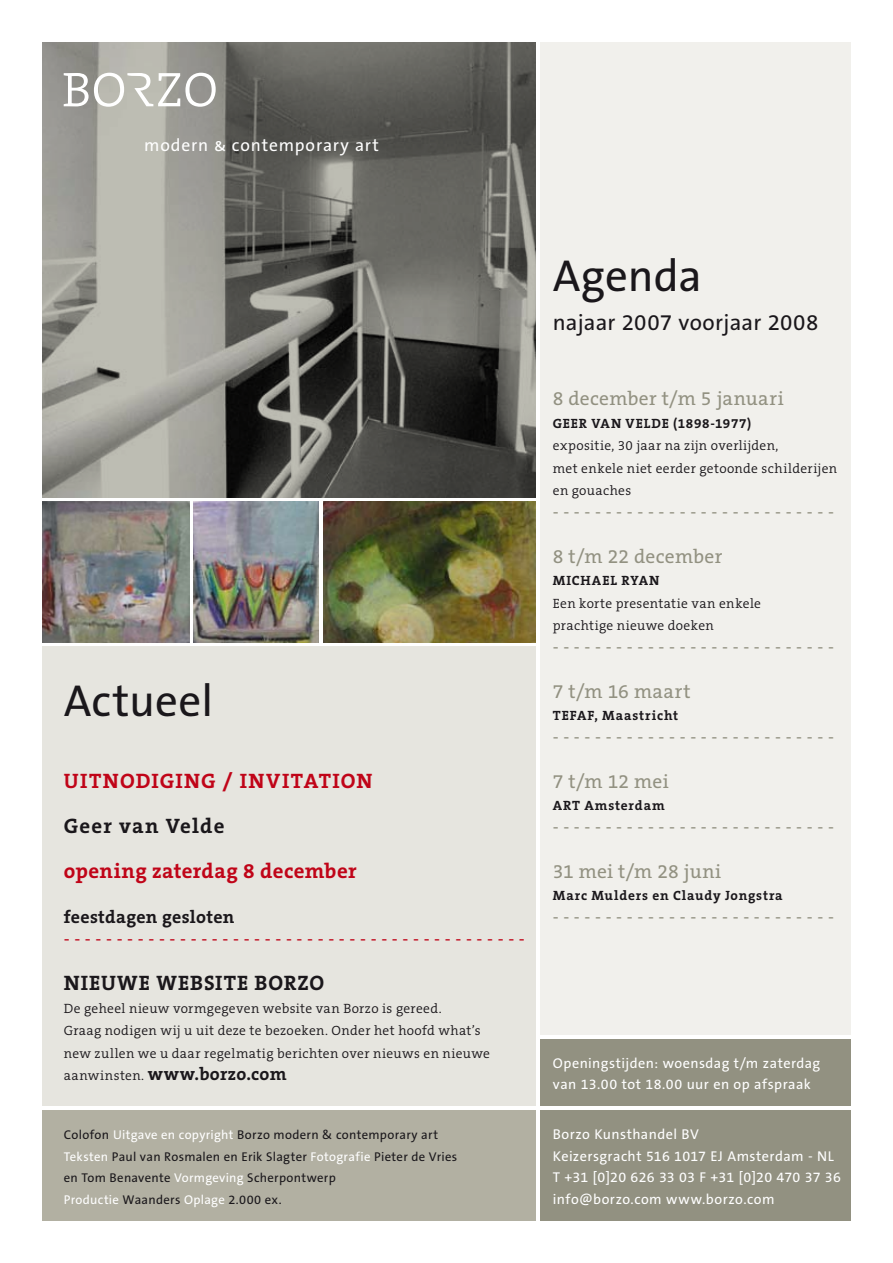
<style>
.page{position:relative;width:893px;height:1263px;background:#fff}
.page>*{position:absolute;margin:0;border:0;box-sizing:border-box;transform-origin:0 0}
.t1{font:45px "The Sans B5 Plain";color:#1a171b}
.t2{font:22.5px "The Sans B5 Plain";letter-spacing:.01em;color:#1a171b}
.t3{font:700 21px "The Serif B7";letter-spacing:.05em;color:#1a171b}
.t4{font:700 21px "The Serif B7";letter-spacing:.02em;color:#c00418}
.t5{font:700 21px "The Serif B7";letter-spacing:.05em;color:#c00418}
.t6{font:19.5px "The Serif B5 Plain";letter-spacing:.015em;color:#929181}
.t7{font:18px "The Serif B5 Plain";color:#929181}
.t8{font:18px "The Serif B5 Plain";color:#c00418}
.t9{font:700 18px "The Serif B7";letter-spacing:.02em;color:#1a171b}
.t10{font:17.55px "The Sans B5 Plain";letter-spacing:.05em;color:#fff}
.t11{font:14.25px/21.8px "The Sans B5 Plain";letter-spacing:.03em;color:#fff}
.t12{font:300 13.5px/22.5px "The Serif B4";letter-spacing:.025em;color:#1a171b}
.t13{font:700 13.5px "The Serif B7";letter-spacing:.055em;color:#1a171b}
.t14{font:12.75px/21.8px "The Sans B5 Plain";letter-spacing:.02em;color:#1a171b}
.s1{font-family:"The Sans Caps"}
.s2{font-family:"The Serif B4";font-weight:300;font-size:13.5px}
.s3{color:#fff}
</style>
<div class="page">
<div style="left:43px;top:646px;width:493px;height:460px;background:#e6e5df"></div>
<div style="left:540px;top:43px;width:310px;height:992px;background:#f1f0ec"></div>
<div style="left:540px;top:1110px;width:310px;height:110px;background:#929181"></div>
<div style="left:43px;top:1110px;width:493px;height:110px;background:#b2b0a2"></div>
<svg style="left:43px;top:43px;width:493px;height:454px;background:#767570"></svg>
<img style="left:43px;top:502px;width:146px;height:140px">
<img style="left:193px;top:502px;width:126px;height:140px">
<img style="left:323px;top:502px;width:213px;height:140px">
<svg style="left:64px;top:73px;width:152px;height:34px"></svg>
<div style="left:540px;top:1039px;width:310px;height:67px;background:#929181"></div>
<p class="t10" style="left:144px;top:136px;width:236px">modern <span class="s1">&amp;</span> contemporary art</p>
<h1 class="t1" style="left:64px;top:677px;width:151px">Actueel</h1>
<h3 class="t5" style="left:64px;top:769px;width:310px">uitnodiging / invitation</h3>
<h3 class="t3" style="left:64px;top:814px;width:162px">Geer van Velde</h3>
<h3 class="t4" style="left:64px;top:859px;width:294px">opening zaterdag 8 december</h3>
<h3 class="t9" style="left:64px;top:907px;width:172px">feestdagen gesloten</h3>
<h3 class="t8" style="left:64px;top:929px;width:463px">- - - - - - - - - - - - - - - - - - - - - - - - - - - - - - - - - - - - - - - - - - - -</h3>
<h3 class="t3" style="left:64px;top:972px;width:260px">NIEUWE WEBSITE BORZO</h3>
<p class="t12" style="left:64px;top:997px;width:428px">De geheel nieuw vormgegeven website van Borzo is gereed.<br>Graag nodigen wij u uit deze te bezoeken. Onder het hoofd what’s new zullen we u daar regelmatig berichten over nieuws en nieuwe</p>
<h3 class="t9" style="left:64px;top:1064px;width:224px"><span class="s2">aanwinsten.</span> www.borzo.com</h3>
<h1 class="t1" style="left:553px;top:252px;width:151px">Agenda</h1>
<h2 class="t2" style="left:553px;top:311px;width:267px">najaar 2007 voorjaar 2008</h2>
<h3 class="t6" style="left:553px;top:388px;width:232px">8 december t/m 5 januari</h3>
<p class="t13" style="left:553px;top:416px;width:200px">GEER VAN VELDE (1898-1977)</p>
<p class="t12" style="left:553px;top:435px;width:286px">expositie, 30 jaar na zijn overlijden,<br>met enkele niet eerder getoonde schilderijen en gouaches</p>
<h3 class="t7" style="left:553px;top:502px;width:283px">- - - - - - - - - - - - - - - - - - - - - - - - - - -</h3>
<h3 class="t6" style="left:553px;top:545px;width:171px">8 t/m 22 december</h3>
<p class="t13" style="left:553px;top:573px;width:98px">MICHAEL RYAN</p>
<p class="t12" style="left:553px;top:592px;width:210px">Een korte presentatie van enkele prachtige nieuwe doeken</p>
<h3 class="t7" style="left:553px;top:637px;width:283px">- - - - - - - - - - - - - - - - - - - - - - - - - - -</h3>
<h3 class="t6" style="left:553px;top:680px;width:139px">7 t/m 16 maart</h3>
<p class="t13" style="left:553px;top:708px;width:127px">TEFAF, Maastricht</p>
<h3 class="t7" style="left:553px;top:727px;width:283px">- - - - - - - - - - - - - - - - - - - - - - - - - - -</h3>
<h3 class="t6" style="left:553px;top:770px;width:117px">7 t/m 12 mei</h3>
<p class="t13" style="left:553px;top:798px;width:114px">ART Amsterdam</p>
<h3 class="t7" style="left:553px;top:817px;width:283px">- - - - - - - - - - - - - - - - - - - - - - - - - - -</h3>
<h3 class="t6" style="left:553px;top:860px;width:170px">31 mei t/m 28 juni</h3>
<p class="t13" style="left:553px;top:888px;width:231px">Marc Mulders en Claudy Jongstra</p>
<h3 class="t7" style="left:553px;top:907px;width:283px">- - - - - - - - - - - - - - - - - - - - - - - - - - -</h3>
<p class="t11" style="left:553px;top:1052px;width:269px">Openingstijden: woensdag t/m zaterdag van 13.00 tot 18.00 uur en op afspraak</p>
<p class="t14" style="left:64px;top:1124px;width:395px">Colofon <span class="s3">Uitgave en copyright</span> Borzo modern &amp; contemporary art <span class="s3">Teksten</span> Paul van Rosmalen en Erik Slagter <span class="s3">Fotografie</span> Pieter de Vries en Tom Benavente <span class="s3">Vormgeving</span> Scherpontwerp<br><span class="s3">Productie</span> Waanders <span class="s3">Oplage</span> 2.000 ex.</p>
<p class="t11" style="left:553px;top:1123px;width:290px">Borzo Kunsthandel BV<br>Keizersgracht 516 1017 EJ Amsterdam - NL<br>T +31 [0]20 626 33 03 F +31 [0]20 470 37 36 info@borzo.com www.borzo.com</p>
</div>
